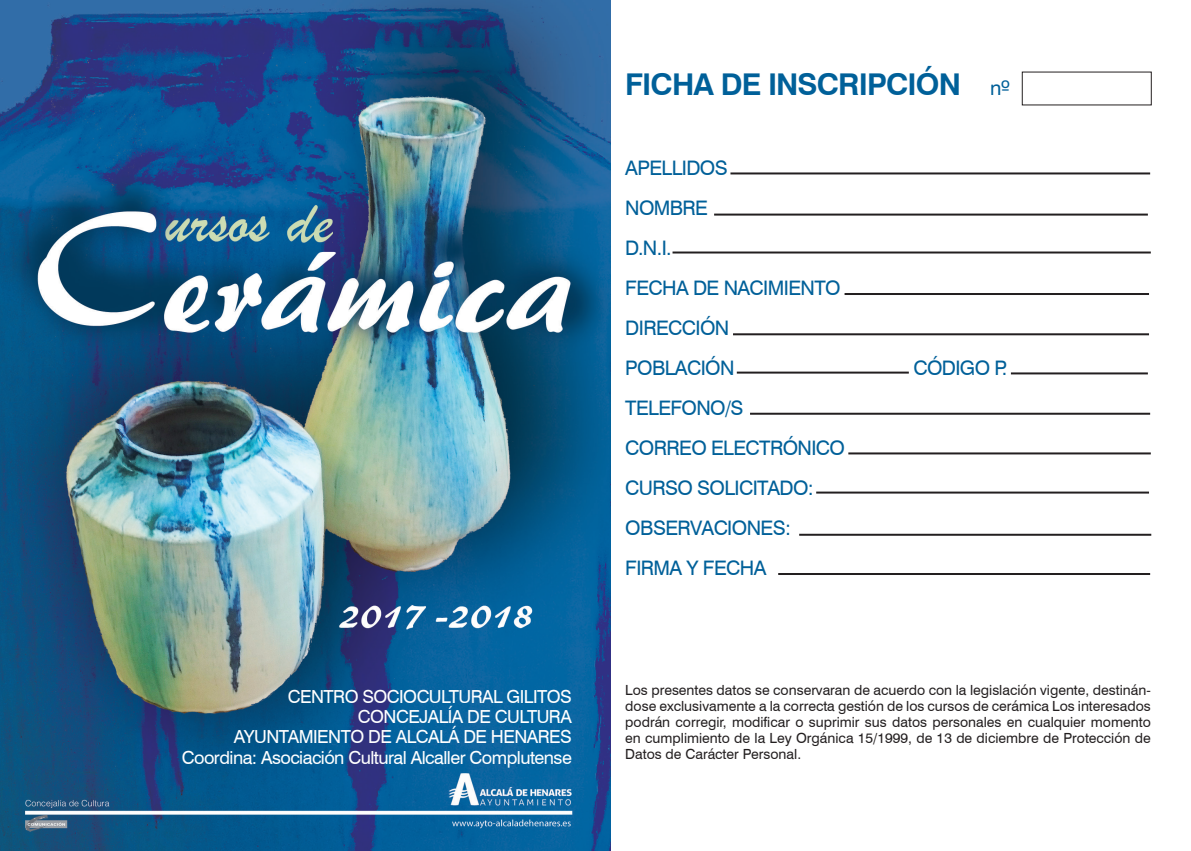
<style>
.page{position:relative;width:1191px;height:851px;background:#fff}
.page>*{position:absolute;margin:0;border:0;box-sizing:border-box;transform-origin:0 0}
.t1{font:700 30px "Swiss 721 BT";letter-spacing:-.03em;color:#006099}
.t2{font:20px/40px "Swiss 721 BT";letter-spacing:-.03em;color:#006099}
.t3{font:18px "Swiss 721 BT";letter-spacing:-.03em;color:#fff}
.t4{font:14px/16px "Swiss 721 BT";color:#231f20;text-align:justify}
.s1{font-weight:400;font-size:20px}
</style>
<div class="page">
<img style="left:0;top:0;width:611px;height:850px">
<hr style="left:730px;top:172px;width:420px;height:2px;background:#231f20">
<hr style="left:714px;top:213px;width:433px;height:2px;background:#231f20">
<hr style="left:672px;top:251px;width:478px;height:2px;background:#231f20">
<hr style="left:844px;top:293px;width:305px;height:2px;background:#231f20">
<hr style="left:733px;top:333px;width:416px;height:2px;background:#231f20">
<hr style="left:750px;top:412px;width:400px;height:2px;background:#231f20">
<hr style="left:848px;top:452px;width:302px;height:2px;background:#231f20">
<hr style="left:816px;top:491px;width:333px;height:2px;background:#231f20">
<hr style="left:799px;top:533px;width:352px;height:2px;background:#231f20">
<hr style="left:778px;top:573px;width:372px;height:2px;background:#231f20">
<hr style="left:737px;top:371px;width:172px;height:2px;background:#231f20">
<hr style="left:1011px;top:372px;width:136px;height:2px;background:#231f20">
<p class="t3" style="left:288px;top:686px;width:285px">CENTRO SOCIOCULTURAL GILITOS</p>
<p class="t3" style="left:358px;top:706px;width:215px">CONCEJALÍA DE CULTURA</p>
<p class="t3" style="left:234px;top:726px;width:339px">AYUNTAMIENTO DE ALCALÁ DE HENARES</p>
<p class="t3" style="left:182px;top:746px;width:391px">Coordina: Asociación Cultural Alcaller Complutense</p>
<p class="t1" style="left:625px;top:66px;width:386px">FICHA DE INSCRIPCIÓN <span class="s1">nº</span></p>
<p class="t2" style="left:625px;top:148px;width:104px">APELLIDOS<br>NOMBRE</p>
<p class="t2" style="left:625px;top:228px;width:48px">D.N.I.</p>
<p class="t2" style="left:625px;top:268px;width:217px">FECHA DE NACIMIENTO<br>DIRECCIÓN<br>POBLACIÓN</p>
<p class="t2" style="left:625px;top:388px;width:120px">TELEFONO/S</p>
<p class="t2" style="left:625px;top:428px;width:221px">CORREO ELECTRÓNICO<br>CURSO SOLICITADO:</p>
<p class="t2" style="left:625px;top:508px;width:167px">OBSERVACIONES:<br>FIRMA Y FECHA</p>
<p class="t2" style="left:913px;top:348px;width:95px">CÓDIGO P.</p>
<p class="t4" style="left:625px;top:682px;width:527px">Los presentes datos se conservaran de acuerdo con la legislación vigente, destinán&shy;dose exclusivamente a la correcta gestión de los cursos de cerámica Los interesados podrán corregir, modificar o suprimir sus datos personales en cualquier momento en cumplimiento de la Ley Orgánica 15/1999, de 13 de diciembre de Protección de Datos de Carácter Personal.</p>
</div>
